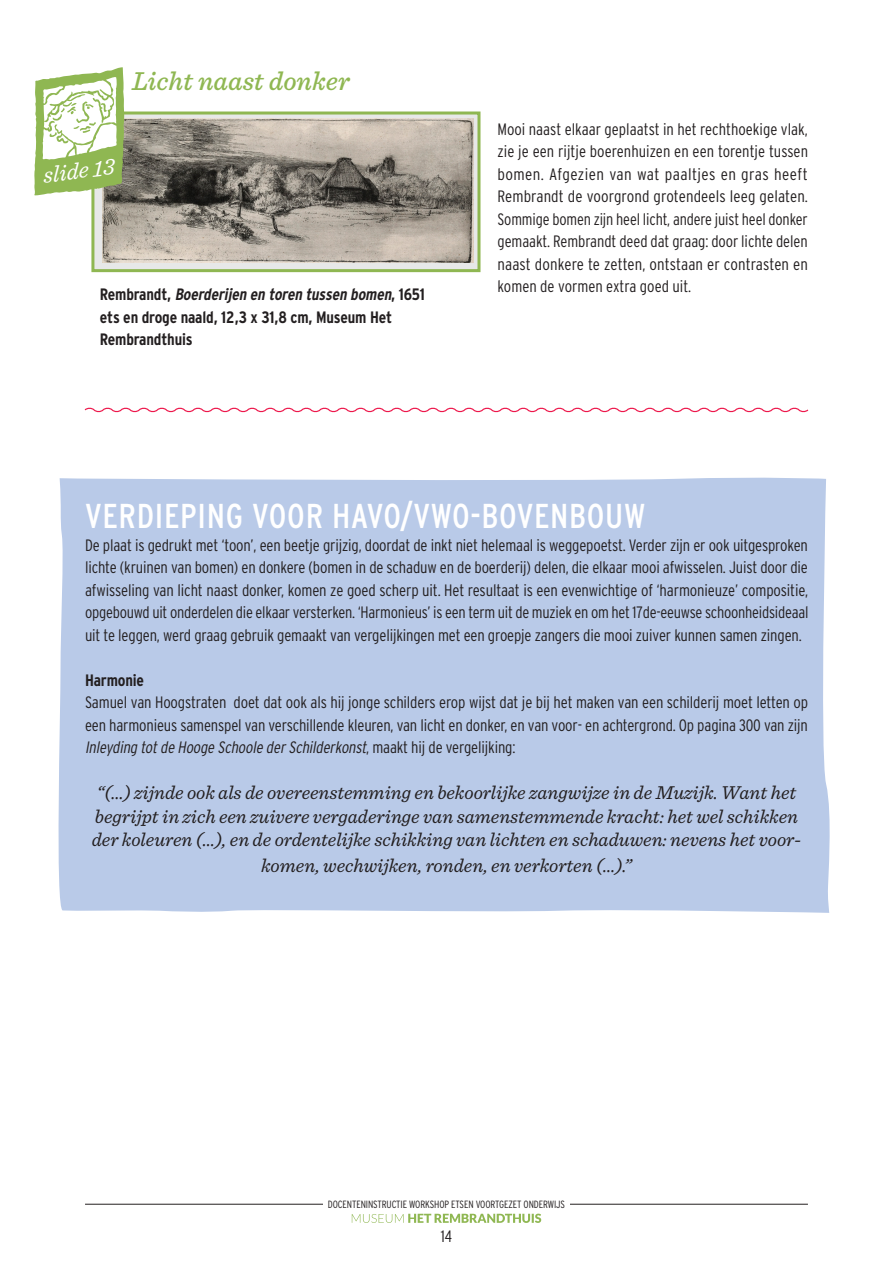
<style>
.page{position:relative;width:893px;height:1263px;background:#fff}
.page>*{position:absolute;margin:0;border:0;box-sizing:border-box;transform-origin:0 0}
.platte_tekst{font:condensed 34.5px "Interstate";letter-spacing:.02em;color:#fff}
.slide-kop{font:italic 500 27px "Sentinel";color:#8fb752}
.platte_tekst-2{font:italic 23.4px "Sentinel";color:#fff}
.citaat{font:italic 19.5px/23.4px "Sentinel";color:#231f20}
.platte_tekst-3{font:300 condensed 16.5px/22.5px "Interstate";letter-spacing:-.01em;color:#231f20;text-align:justify}
.platte_tekst-4{font:700 condensed 16.5px/22.5px "Interstate";letter-spacing:-.01em;color:#231f20}
.platte_tekst-5{font:italic 700 condensed 16.5px "Interstate";color:#231f20}
.t1{font:300 condensed 10.5px "Interstate";letter-spacing:-.01em;color:#231f20}
.s1{font-style:normal}
.s2{font-style:italic}
</style>
<div class="page">
<hr style="left:85px;top:1204px;width:723px;height:1px;background:#231f20">
<div style="left:323px;top:1199px;width:247px;height:54px;background:#fff"></div>
<svg style="left:352px;top:1213px;width:189px;height:10px"></svg>
<div style="left:58px;top:477px;width:772px;height:436px;background:#b9cae8"></div>
<svg style="left:84px;top:407px;width:725px;height:6px"></svg>
<div style="left:91px;top:111px;width:389px;height:161px;background:#e7e8e8;border:3px solid #8fb752"></div>
<img style="left:102px;top:118px;width:371px;height:145px">
<svg style="left:34px;top:67px;width:91px;height:128px"></svg>
<p class="slide-kop" style="left:132px;top:60px;width:219px">Licht naast donker</p>
<p class="platte_tekst-2" style="left:40px;top:158px;width:74px;rotate:-7deg">slide 13</p>
<p class="platte_tekst-5" style="left:100px;top:285px;width:327px"><span class="s1">R e m b ra n d t ,</span> Boerderijen en toren tussen bomen<span class="s1">, 1 6 5 1</span></p>
<p class="platte_tekst-4" style="left:100px;top:306px;width:294px">ets en droge naald, 12,3 x 31,8 cm, Museum Het<br>Rembrandthuis</p>
<p class="platte_tekst-3" style="left:497px;top:117px;width:312px">Mooi naast elkaar geplaatst in het rechthoekige vlak, zie je een rijtje boerenhuizen en een torentje tussen bomen. Afgezien van wat paaltjes en gras heeft Rembrandt de voorgrond grotendeels leeg gelaten.<br>Sommige bomen zijn heel licht, andere juist heel donker gemaakt. Rembrandt deed dat graag: door lichte delen naast donkere te zetten, ontstaan er contrasten en komen de vormen extra goed uit.</p>
<p class="platte_tekst" style="left:85px;top:497px;width:562px">VERDIEPING VOOR HAVO/VWO-BOVENBOUW</p>
<p class="platte_tekst-3" style="left:85px;top:534px;width:725px">De plaat is gedrukt met ‘toon’, een beetje grijzig, doordat de inkt niet helemaal is weggepoetst. Verder zijn er ook uitgesproken lichte (kruinen van bomen) en donkere (bomen in de schaduw en de boerderij) delen, die elkaar mooi afwisselen. Juist door die afwisseling van licht naast donker, komen ze goed scherp uit. Het resultaat is een evenwichtige of ‘harmonieuze’ compositie, opgebouwd uit onderdelen die elkaar versterken. ‘Harmonieus’ is een term uit de muziek en om het 17de-eeuwse schoonheidsideaal uit te leggen, werd graag gebruik gemaakt van vergelijkingen met een groepje zangers die mooi zuiver kunnen samen zingen.</p>
<p class="platte_tekst-4" style="left:85px;top:669px;width:61px">Harmonie</p>
<p class="platte_tekst-3" style="left:85px;top:691px;width:725px">Samuel van Hoogstraten doet dat ook als hij jonge schilders erop wijst dat je bij het maken van een schilderij moet letten op een harmonieus samenspel van verschillende kleuren, van licht en donker, en van voor- en achtergrond. Op pagina 300 van zijn <span class="s2">Inleyding totde Hooge Schoole derSchilderkonst</span>, m a a k t h ij d e v e r g e l ij k i n g :</p>
<p class="citaat" style="left:92px;top:780px;width:711px">“(…) zijnde ook als de overeenstemming en bekoorlijke zangwijze in de Muzijk. Want het begrijpt in zich een zuivere vergaderinge van samenstemmende kracht: het wel schikken der koleuren (…), en de ordentelijke schikking van lichten en schaduwen: nevens het voor-</p>
<p class="citaat" style="left:261px;top:852px;width:372px">komen, wechwijken, ronden, en verkorten (…).”</p>
<p class="t1" style="left:328px;top:1198px;width:239px">DOCENTENINSTRUCTIE WORKSHOP ETSEN VOORTGEZET ONDERWIJS</p>
<p class="platte_tekst-3" style="left:441px;top:1225px;width:13px">14</p>
</div>
